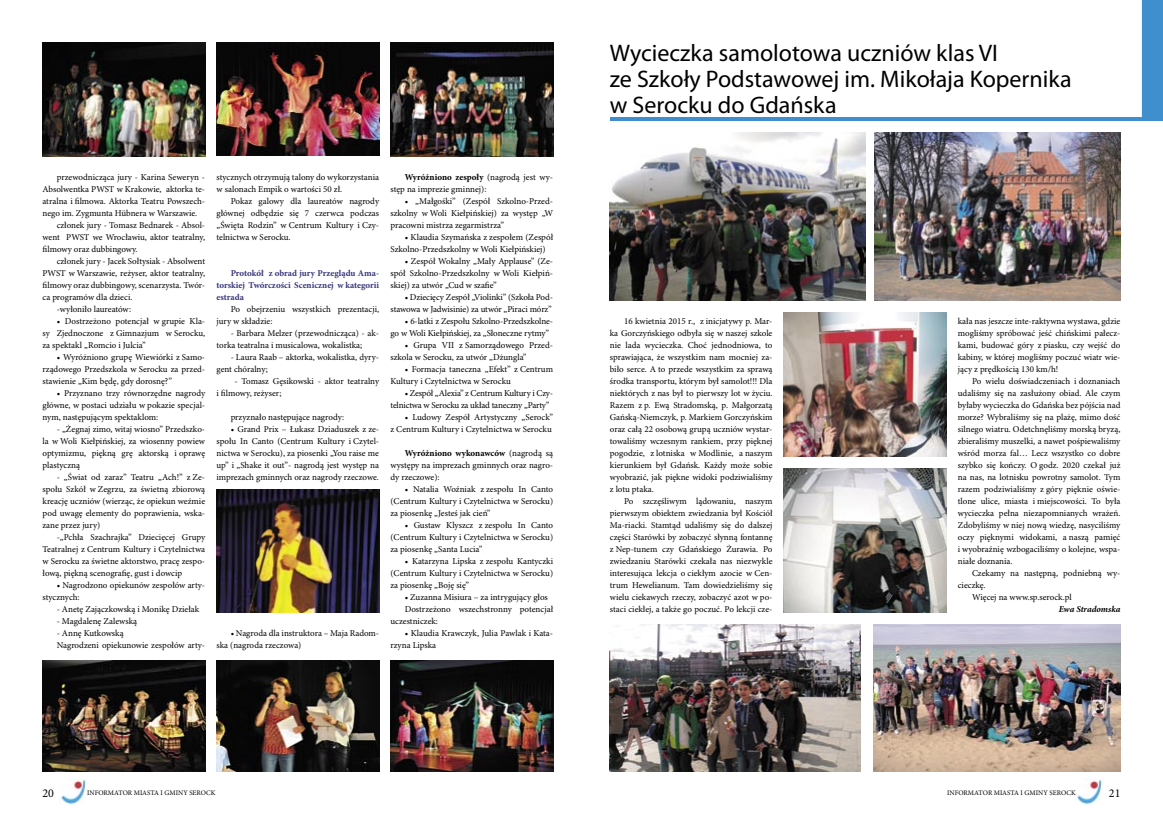
<style>
.page{position:relative;width:1163px;height:828px;background:#fff}
.page>*{position:absolute;margin:0;border:0;box-sizing:border-box;transform-origin:0 0}
.t1{font:24px/26px "Myriad Pro";color:#000}
.t2{font:12px "Minion Pro";color:#000}
.t3{font:9px/12px "Minion Pro";color:#000;text-align:justify}
.t4{font:700 9px/12px "Minion Pro";color:#383679;text-align:justify}
.t5{font:9px/12px "Minion Pro";letter-spacing:-.02em;color:#000}
.t6{font:italic 700 9px "Minion Pro";letter-spacing:-.005em;color:#000}
.t7{font:7px "Minion Pro";color:#000}
.s1{font-weight:700}
</style>
<div class="page">
<img style="left:61px;top:780px;width:26px;height:24px">
<img style="left:1077px;top:780px;width:26px;height:24px">
<img style="left:216px;top:660px;width:163px;height:111px">
<img style="left:216px;top:490px;width:163px;height:122px">
<img style="left:43px;top:660px;width:162px;height:111px">
<img style="left:390px;top:660px;width:163px;height:111px">
<img style="left:216px;top:43px;width:163px;height:113px">
<img style="left:43px;top:43px;width:162px;height:113px">
<img style="left:390px;top:42px;width:163px;height:114px">
<div style="left:1141px;top:0;width:21px;height:117px;background:#3f8fce"></div>
<hr style="left:609px;top:117px;width:553px;height:3px;background:#3f8fce">
<img style="left:873px;top:624px;width:247px;height:147px">
<img style="left:609px;top:132px;width:256px;height:168px">
<img style="left:609px;top:624px;width:251px;height:147px">
<img style="left:874px;top:132px;width:246px;height:168px">
<img style="left:783px;top:312px;width:163px;height:144px">
<img style="left:783px;top:468px;width:163px;height:144px">
<p class="t3" style="left:57px;top:171px;width:150px">przewodnicząca jury - Karina Seweryn -</p>
<p class="t3" style="left:43px;top:183px;width:164px">Absolwentka PWST w Krakowie, aktorka te-</p>
<p class="t3" style="left:43px;top:195px;width:164px">atralna i filmowa. Aktorka Teatru Powszech-</p>
<p class="t3" style="left:43px;top:207px;width:156px">nego im. Zygmunta Hübnera w Warszawie.</p>
<p class="t3" style="left:57px;top:219px;width:150px">członek jury - Tomasz Bednarek - Absol-</p>
<p class="t3" style="left:43px;top:231px;width:164px">went PWST we Wrocławiu, aktor teatralny,</p>
<p class="t3" style="left:43px;top:243px;width:96px">filmowy oraz dubbingowy.</p>
<p class="t3" style="left:57px;top:255px;width:150px">członek jury - Jacek Sołtysiak - Absolwent</p>
<p class="t3" style="left:43px;top:267px;width:164px">PWST w Warszawie, reżyser, aktor teatralny,</p>
<p class="t3" style="left:43px;top:279px;width:164px">filmowy oraz dubbingowy, scenarzysta. Twór-</p>
<p class="t3" style="left:43px;top:291px;width:91px">ca programów dla dzieci.</p>
<p class="t3" style="left:57px;top:303px;width:76px">-wyłoniło laureatów:</p>
<p class="t3" style="left:43px;top:315px;width:164px;text-indent:14px">• Dostrzeżono potencjał w grupie Kla&shy;sy Zjednoczone z Gimnazjum w Serocku, za spektakl „Romcio i Julcia”</p>
<p class="t3" style="left:43px;top:351px;width:164px;text-indent:14px">• Wyróżniono grupę Wiewiórki z Samo&shy;rządowego Przedszkola w Serocku za przed&shy;stawienie „Kim będę, gdy dorosnę?”</p>
<p class="t3" style="left:43px;top:387px;width:164px;text-indent:14px">• Przyznano trzy równorzędne nagrody główne, w postaci udziału w pokazie specjal&shy;nym, następującym spektaklom:</p>
<p class="t3" style="left:43px;top:423px;width:164px;text-indent:14px">- „Żegnaj zimo, witaj wiosno” Przedszko&shy;la w Woli Kiełpińskiej, za wiosenny powiew optymizmu, piękną grę aktorską i oprawę plastyczną</p>
<p class="t3" style="left:43px;top:471px;width:164px;text-indent:14px">- „Świat od zaraz” Teatru „Ach!” z Ze&shy;społu Szkół w Zegrzu, za świetną zbiorową kreację uczniów (wierząc, że opiekun weźmie pod uwagę elementy do poprawienia, wska&shy;zane przez jury)</p>
<p class="t3" style="left:43px;top:531px;width:164px;text-indent:14px">-„Pchła Szachrajka” Dziecięcej Grupy Teatralnej z Centrum Kultury i Czytelnictwa w Serocku za świetne aktorstwo, pracę zespo&shy;łową, piękną scenografię, gust i dowcip</p>
<p class="t3" style="left:43px;top:579px;width:164px;text-indent:14px">• Nagrodzono opiekunów zespołów arty&shy;stycznych:</p>
<p class="t3" style="left:57px;top:603px;width:144px">- Anetę Zajączkowską i Monikę Dziełak</p>
<p class="t3" style="left:57px;top:615px;width:82px">- Magdalenę Zalewską</p>
<p class="t3" style="left:57px;top:627px;width:150px">- Annę Kutkowską<br>Nagrodzeni opiekunowie zespołów arty-</p>
<p class="t3" style="left:216px;top:171px;width:164px">stycznych otrzymują talony do wykorzystania w salonach Empik o wartości 50 zł.</p>
<p class="t3" style="left:216px;top:195px;width:164px;text-indent:14px">Pokaz galowy dla laureatów nagrody głównej odbędzie się 7 czerwca podczas „Święta Rodzin” w Centrum Kultury i Czy&shy;telnictwa w Serocku.</p>
<p class="t4" style="left:216px;top:267px;width:164px;text-indent:14px">Protokół z obrad jury Przeglądu Ama&shy;torskiej Twórczości Scenicznej w kategorii estrada</p>
<p class="t3" style="left:216px;top:303px;width:164px;text-indent:14px">Po obejrzeniu wszystkich prezentacji, jury w składzie:</p>
<p class="t3" style="left:216px;top:327px;width:164px;text-indent:14px">- Barbara Melzer (przewodnicząca) - ak&shy;torka teatralna i musicalowa, wokalistka;</p>
<p class="t3" style="left:216px;top:351px;width:164px;text-indent:14px">- Laura Raab – aktorka, wokalistka, dyry&shy;gent chóralny;</p>
<p class="t3" style="left:216px;top:375px;width:164px;text-indent:18px">- Tomasz Gęsikowski - aktor teatralny i filmowy, reżyser;</p>
<p class="t3" style="left:231px;top:411px;width:115px">przyznało następujące nagrody:</p>
<p class="t3" style="left:216px;top:423px;width:164px;text-indent:14px">• Grand Prix – Łukasz Dziaduszek z ze&shy;społu In Canto (Centrum Kultury i Czytel&shy;nictwa w Serocku), za piosenki „You raise me up” i „Shake it out”- nagrodą jest występ na imprezach gminnych oraz nagrody rzeczowe.</p>
<p class="t3" style="left:216px;top:627px;width:164px;text-indent:14px">• Nagroda dla instruktora – Maja Radom&shy;ska (nagroda rzeczowa)</p>
<p class="t3" style="left:390px;top:171px;width:164px;text-indent:14px"><span class="s1">Wyróżniono zespoły</span> (nagrodą jest wy&shy;stęp na imprezie gminnej):</p>
<p class="t3" style="left:390px;top:195px;width:164px;text-indent:14px">• „Małgośki” (Zespół Szkolno-Przed&shy;szkolny w Woli Kiełpińskiej) za występ „W pracowni mistrza zegarmistrza”</p>
<p class="t3" style="left:390px;top:231px;width:164px;text-indent:14px">• Klaudia Szymańska z zespołem (Zespół<br>Szkolno-Przedszkolny w Woli Kiełpińskiej)</p>
<p class="t3" style="left:390px;top:255px;width:164px;text-indent:14px">• Zespół Wokalny „Mały Applause” (Ze&shy;spół Szkolno-Przedszkolny w Woli Kiełpiń&shy;skiej) za utwór „Cud w szafie”</p>
<p class="t3" style="left:390px;top:291px;width:164px;text-align:right">• Dziecięcy Zespół „Violinki” (Szkoła Pod&shy;stawowa w Jadwisinie) za utwór „Piraci mórz”</p>
<p class="t3" style="left:390px;top:315px;width:164px;text-indent:14px">• 6-latki z Zespołu Szkolno-Przedszkolne&shy;go w Woli Kiełpińskiej, za „Słoneczne rytmy”</p>
<p class="t3" style="left:390px;top:339px;width:164px;text-indent:14px">• Grupa VII z Samorządowego Przed&shy;szkola w Serocku, za utwór „Dżungla”</p>
<p class="t3" style="left:390px;top:363px;width:164px;text-indent:14px">• Formacja taneczna „Efekt” z Centrum<br>Kultury i Czytelnictwa w Serocku</p>
<p class="t5" style="left:390px;top:387px;width:164px;text-indent:14px">• Zespół „Alexia” z Centrum Kultury i Czy&shy;telnictwa w Serocku za układ taneczny „Party”</p>
<p class="t3" style="left:390px;top:411px;width:164px;text-align:right">• Ludowy Zespół Artystyczny „Serock”<br>z Centrum Kultury i Czytelnictwa w Serocku</p>
<p class="t3" style="left:390px;top:447px;width:164px;text-indent:14px"><span class="s1">Wyróżniono wykonawców</span> (nagrodą są występy na imprezach gminnych oraz nagro&shy;dy rzeczowe):</p>
<p class="t3" style="left:390px;top:483px;width:164px;text-indent:14px">• Natalia Woźniak z zespołu In Canto (Centrum Kultury i Czytelnictwa w Serocku) za piosenkę „Jesteś jak cień”</p>
<p class="t3" style="left:390px;top:519px;width:164px;text-indent:14px">• Gustaw Klyszcz z zespołu In Canto (Centrum Kultury i Czytelnictwa w Serocku) za piosenkę „Santa Lucia”</p>
<p class="t3" style="left:390px;top:555px;width:164px;text-indent:14px">• Katarzyna Lipska z zespołu Kantyczki (Centrum Kultury i Czytelnictwa w Serocku) za piosenkę „Boję się”</p>
<p class="t3" style="left:404px;top:591px;width:145px">• Zuzanna Misiura – za intrygujący głos</p>
<p class="t3" style="left:404px;top:603px;width:150px">Dostrzeżono wszechstronny potencjał</p>
<p class="t3" style="left:390px;top:615px;width:49px">uczestniczek:</p>
<p class="t3" style="left:390px;top:627px;width:164px;text-indent:14px">• Klaudia Krawczyk, Julia Pawlak i Kata&shy;rzyna Lipska</p>
<h1 class="t1" style="left:609px;top:40px;width:463px">Wycieczka samolotowa uczniów klas VI<br>ze Szkoły Podstawowej im. Mikołaja Kopernika w Serocku do Gdańska</h1>
<p class="t3" style="left:609px;top:315px;width:164px;text-indent:14px">16 kwietnia 2015 r., z inicjatywy p. Mar&shy;ka Gorczyńskiego odbyła się w naszej szkole nie lada wycieczka. Choć jednodniowa, to sprawiająca, że wszystkim nam mocniej za&shy;biło serce. A to przede wszystkim za sprawą środka transportu, którym był samolot!!! Dla niektórych z nas był to pierwszy lot w życiu.<br>Razem z p. Ewą Stradomską, p. Małgorzatą Gańską-Niemczyk, p. Markiem Gorczyńskim oraz całą 22 osobową grupą uczniów wystar&shy;towaliśmy wczesnym rankiem, przy pięknej pogodzie, z lotniska w Modlinie, a naszym kierunkiem był Gdańsk. Każdy może sobie wyobrazić, jak piękne widoki podziwialiśmy z lotu ptaka.</p>
<p class="t3" style="left:609px;top:495px;width:164px;text-indent:14px">Po szczęśliwym lądowaniu, naszym pierwszym obiektem zwiedzania był Kościół Ma-riacki. Stamtąd udaliśmy się do dalszej części Starówki by zobaczyć słynną fontannę z Nep-tunem czy Gdańskiego Żurawia. Po zwiedzaniu Starówki czekała nas niezwykle interesująca lekcja o ciekłym azocie w Cen&shy;trum Hewelianum. Tam dowiedzieliśmy się wielu ciekawych rzeczy, zobaczyć azot w po&shy;staci ciekłej, a także go poczuć. Po lekcji cze-</p>
<p class="t3" style="left:957px;top:315px;width:164px">kała nas jeszcze inte-raktywna wystawa, gdzie mogliśmy spróbować jeść chińskimi pałecz&shy;kami, budować góry z piasku, czy wejść do kabiny, w której mogliśmy poczuć wiatr wie&shy;jący z prędkością 130 km/h!</p>
<p class="t3" style="left:957px;top:375px;width:164px;text-indent:14px">Po wielu doświadczeniach i doznaniach udaliśmy się na zasłużony obiad. Ale czym byłaby wycieczka do Gdańska bez pójścia nad morze? Wybraliśmy się na plażę, mimo dość silnego wiatru. Odetchnęliśmy morską bryzą, zbieraliśmy muszelki, a nawet pośpiewaliśmy wśród morza fal… Lecz wszystko co dobre szybko się kończy. O godz. 2020 czekał już na nas, na lotnisku powrotny samolot. Tym razem podziwialiśmy z góry pięknie oświe&shy;tlone ulice, miasta i miejscowości. To była wycieczka pełna niezapomnianych wrażeń.<br>Zdobyliśmy w niej nową wiedzę, nasyciliśmy oczy pięknymi widokami, a naszą pamięć i wyobraźnię wzbogaciliśmy o kolejne, wspa&shy;niałe doznania.</p>
<p class="t3" style="left:971px;top:567px;width:150px">Czekamy na następną, podniebną wy-</p>
<p class="t3" style="left:957px;top:579px;width:29px">cieczkę.</p>
<p class="t3" style="left:971px;top:591px;width:101px">Więcej na www.sp.serock.pl</p>
<p class="t6" style="left:1058px;top:604px;width:63px">Ewa Stradomska</p>
<h2 class="t2" style="left:43px;top:785px;width:13px">20</h2>
<p class="t7" style="left:87px;top:788px;width:130px">INFORMATOR MIASTA I GMINY SEROCK</p>
<p class="t7" style="left:946px;top:788px;width:130px">INFORMATOR MIASTA I GMINY SEROCK</p>
<h2 class="t2" style="left:1108px;top:785px;width:13px">21</h2>
</div>
